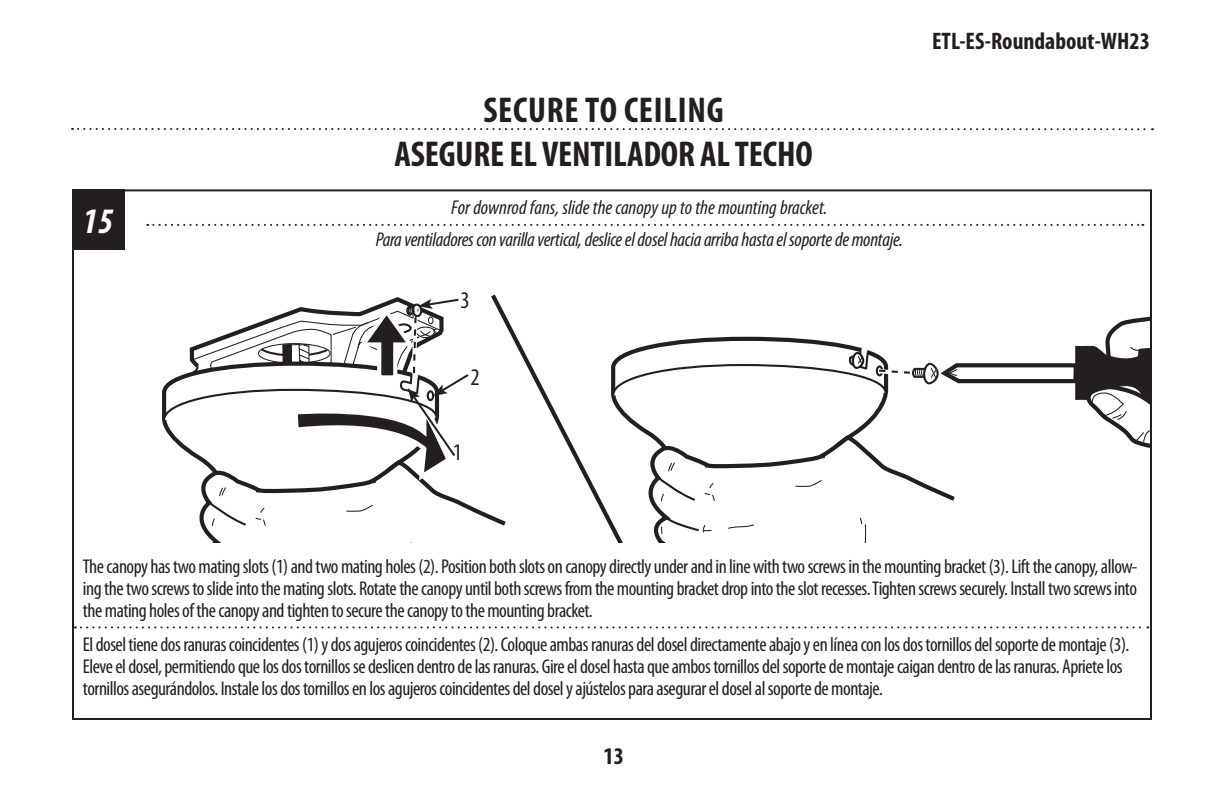
<style>
.page{position:relative;width:1224px;height:792px;background:#fff}
.page>*{position:absolute;margin:0;border:0;box-sizing:border-box;transform-origin:0 0}
.t1{font:700 condensed 36px/44px "Myriad Pro";letter-spacing:-.005em;color:#231f20;text-align:center}
.t2{font:italic 700 condensed 36px "Myriad Pro";color:#fff}
.t3{font:700 condensed 24px "Myriad Pro";color:#231f20}
.t4{font:condensed 24px "Myriad Pro";color:#231f20}
.t5{font:condensed 20px/22px "Myriad Pro";letter-spacing:-.025em;color:#231f20;text-align:justify}
.t6{font:italic condensed 20px/32px "Myriad Pro";letter-spacing:-.015em;color:#231f20;text-align:center}
</style>
<div class="page">
<svg style="left:72px;top:128px;width:1081px;height:2px"></svg>
<div style="left:72px;top:189px;width:52px;height:60px;background:#231f20"></div>
<svg style="left:487px;top:295px;width:124px;height:234px"></svg>
<svg style="left:611px;top:316px;width:538px;height:227px"></svg>
<svg style="left:75px;top:626px;width:1073px;height:2px"></svg>
<svg style="left:147px;top:224px;width:996px;height:2px"></svg>
<svg style="left:162px;top:297px;width:309px;height:246px"></svg>
<h1 class="t2" style="left:83px;top:199px;width:32px">15</h1>
<h1 class="t1" style="left:395px;top:87px;width:420px">SECURE TO CEILING<br>ASEGURE EL VENTILADOR AL TECHO</h1>
<p class="t6" style="left:376px;top:191px;width:529px">For downrod fans, slide the canopy up to the mounting bracket.<br>Para ventiladores con varilla vertical, deslice el dosel hacia arriba hasta el soporte de montaje.</p>
<p class="t4" style="left:461px;top:286px;width:11px">3</p>
<p class="t4" style="left:470px;top:362px;width:11px">2</p>
<p class="t4" style="left:453px;top:438px;width:11px">1</p>
<p class="t3" style="left:932px;top:26px;width:219px">ETL-ES-Roundabout-WH23</p>
<p class="t5" style="left:83px;top:555px;width:1056px">The canopy has two mating slots (1) and two mating holes (2). Position both slots on canopy directly under and in line with two screws in the mounting bracket (3). Lift the canopy, allow&shy;ing the two screws to slide into the mating slots. Rotate the canopy until both screws from the mounting bracket drop into the slot recesses. Tighten screws securely. Install two screws into the mating holes of the canopy and tighten to secure the canopy to the mounting bracket.</p>
<p class="t5" style="left:83px;top:633px;width:1048px;text-align:left">El dosel tiene dos ranuras coincidentes (1) y dos agujeros coincidentes (2). Coloque ambas ranuras del dosel directamente abajo y en línea con los dos tornillos del soporte de montaje (3).<br>Eleve el dosel, permitiendo que los dos tornillos se deslicen dentro de las ranuras. Gire el dosel hasta que ambos tornillos del soporte de montaje caigan dentro de las ranuras. Apriete los tornillos asegurándolos. Instale los dos tornillos en los agujeros coincidentes del dosel y ajústelos para asegurar el dosel al soporte de montaje.</p>
<p class="t3" style="left:603px;top:741px;width:22px">13</p>
</div>
